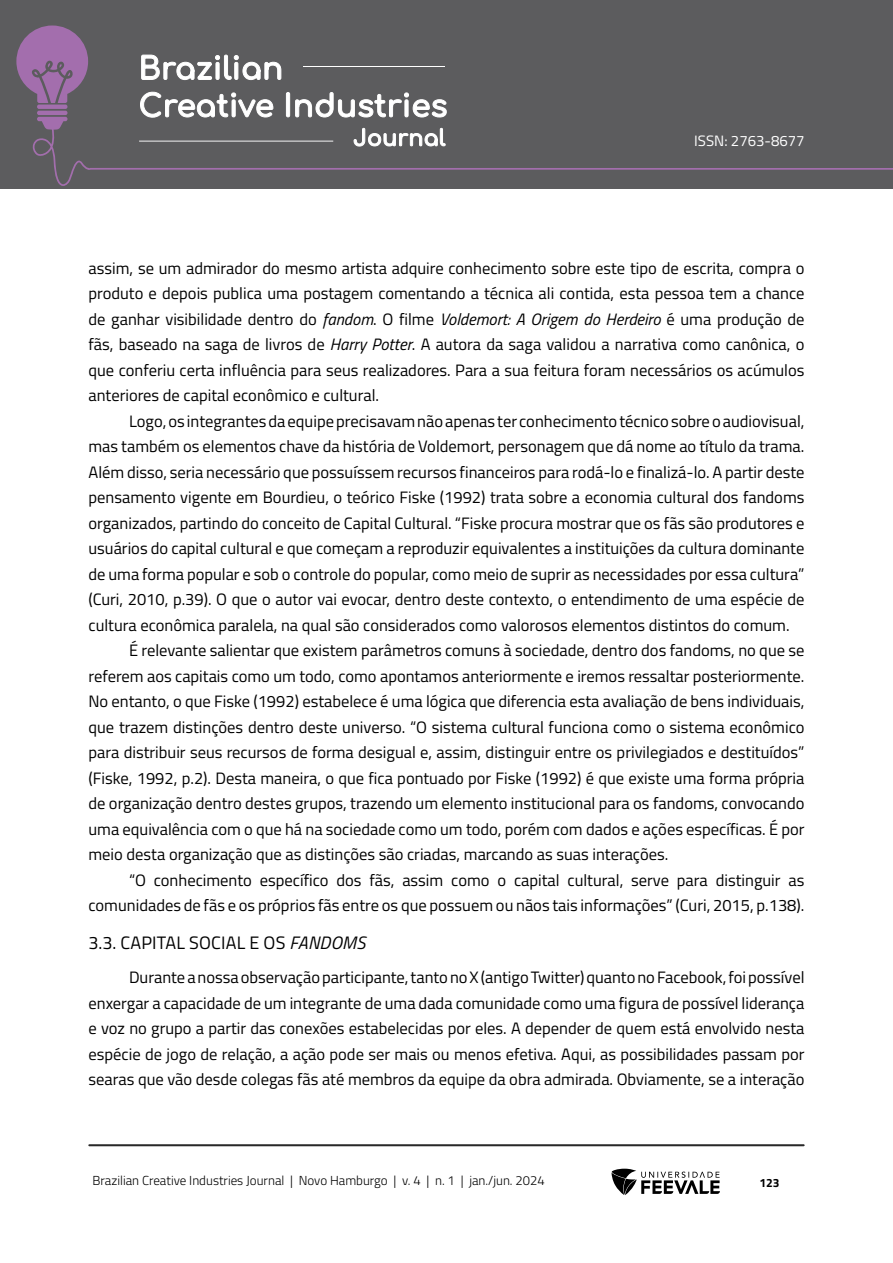
<style>
.page{position:relative;width:893px;height:1263px;background:#fff}
.page>*{position:absolute;margin:0;border:0;box-sizing:border-box;transform-origin:0 0}
.TÍTULO_1_1{font:18px "Titillium Web";letter-spacing:.01em;color:#000}
.Corpo_de_texto{font:16.5px/25.5px "Titillium Web";color:#000;text-align:justify}
.t1{font:15px "Titillium Web";color:#fff}
.t2{font:300 13.05px "Titillium Web";color:#000}
.t3{font:700 12px "Titillium Web";color:#000}
.s1{font-style:italic}
</style>
<div class="page">
<div style="left:0;top:0;width:893px;height:188px;background:#5c5c5e"></div>
<hr style="left:37px;top:111px;width:30px;height:4px;background:#a36ead;border-radius:2px">
<svg style="left:37px;top:117px;width:30px;height:11px"></svg>
<hr style="left:37px;top:105px;width:30px;height:4px;background:#a36ead;border-radius:2px">
<svg style="left:16px;top:26px;width:72px;height:77px"></svg>
<svg style="left:32px;top:128px;width:861px;height:58px"></svg>
<hr style="left:89px;top:1144px;width:715px;height:2px;background:#282828">
<svg style="left:611px;top:1169px;width:109px;height:26px"></svg>
<svg style="left:141px;top:54px;width:141px;height:26px"></svg>
<svg style="left:140px;top:91px;width:134px;height:27px"></svg>
<svg style="left:285px;top:92px;width:162px;height:26px"></svg>
<svg style="left:353px;top:127px;width:93px;height:20px"></svg>
<hr style="left:303px;top:66px;width:142px;height:1px;background:#fff">
<hr style="left:139px;top:141px;width:194px;height:1px;background:#fff">
<p class="t1" style="left:694px;top:130px;width:112px">ISSN: 2763-8677</p>
<p class="Corpo_de_texto" style="left:88px;top:254px;width:717px">assim, se um admirador do mesmo artista adquire conhecimento sobre este tipo de escrita, compra o produto e depois publica uma postagem comentando a técnica ali contida, esta pessoa tem a chance de ganhar visibilidade dentro do <span class="s1">fandom</span>. O filme <span class="s1">Voldemort: A Origem do Herdeiro</span> é uma produção de fãs, baseado na saga de livros de <span class="s1">Harry Potter</span>. A autora da saga validou a narrativa como canônica, o que conferiu certa influência para seus realizadores. Para a sua feitura foram necessários os acúmulos anteriores de capital econômico e cultural.</p>
<p class="Corpo_de_texto" style="left:88px;top:407px;width:717px;text-indent:40px">Logo, os integrantes da equipe precisavam não apenas ter conhecimento técnico sobre o audiovisual, mas também os elementos chave da história de Voldemort, personagem que dá nome ao título da trama.<br>Além disso, seria necessário que possuíssem recursos financeiros para rodá-lo e finalizá-lo. A partir deste pensamento vigente em Bourdieu, o teórico Fiske (1992) trata sobre a economia cultural dos fandoms organizados, partindo do conceito de Capital Cultural. “Fiske procura mostrar que os fãs são produtores e usuários do capital cultural e que começam a reproduzir equivalentes a instituições da cultura dominante de uma forma popular e sob o controle do popular, como meio de suprir as necessidades por essa cultura” (Curi, 2010, p.39). O que o autor vai evocar, dentro deste contexto, o entendimento de uma espécie de cultura econômica paralela, na qual são considerados como valorosos elementos distintos do comum.</p>
<p class="Corpo_de_texto" style="left:88px;top:637px;width:718px;text-indent:40px">É relevante salientar que existem parâmetros comuns à sociedade, dentro dos fandoms, no que se referem aos capitais como um todo, como apontamos anteriormente e iremos ressaltar posteriormente.<br>No entanto, o que Fiske (1992) estabelece é uma lógica que diferencia esta avaliação de bens individuais, que trazem distinções dentro deste universo. “O sistema cultural funciona como o sistema econômico para distribuir seus recursos de forma desigual e, assim, distinguir entre os privilegiados e destituídos” (Fiske, 1992, p.2). Desta maneira, o que fica pontuado por Fiske (1992) é que existe uma forma própria de organização dentro destes grupos, trazendo um elemento institucional para os fandoms, convocando uma equivalência com o que há na sociedade como um todo, porém com dados e ações específicas. É por meio desta organização que as distinções são criadas, marcando as suas interações.</p>
<p class="Corpo_de_texto" style="left:88px;top:866px;width:717px;text-align:right">“O conhecimento específico dos fãs, assim como o capital cultural, serve para distinguir as comunidades de fãs e os próprios fãs entre os que possuem ou nãos tais informações” (Curi, 2015, p.138).</p>
<p class="TÍTULO_1_1" style="left:88px;top:929px;width:278px">3.3. CAPITAL SOCIAL E OS <span class="s1">FANDOMS</span></p>
<p class="Corpo_de_texto" style="left:88px;top:964px;width:717px;text-indent:40px">Durante a nossa observação participante, tanto no X (antigo Twitter) quanto no Facebook, foi possível enxergar a capacidade de um integrante de uma dada comunidade como uma figura de possível liderança e voz no grupo a partir das conexões estabelecidas por eles. A depender de quem está envolvido nesta espécie de jogo de relação, a ação pode ser mais ou menos efetiva. Aqui, as possibilidades passam por searas que vão desde colegas fãs até membros da equipe da obra admirada. Obviamente, se a interação</p>
<p class="t2" style="left:92px;top:1171px;width:454px">Brazilian Creative Industries Journal | Novo Hamburgo | v. 4 | n. 1 | jan./jun. 2024</p>
<p class="t3" style="left:759px;top:1174px;width:22px">123</p>
</div>
